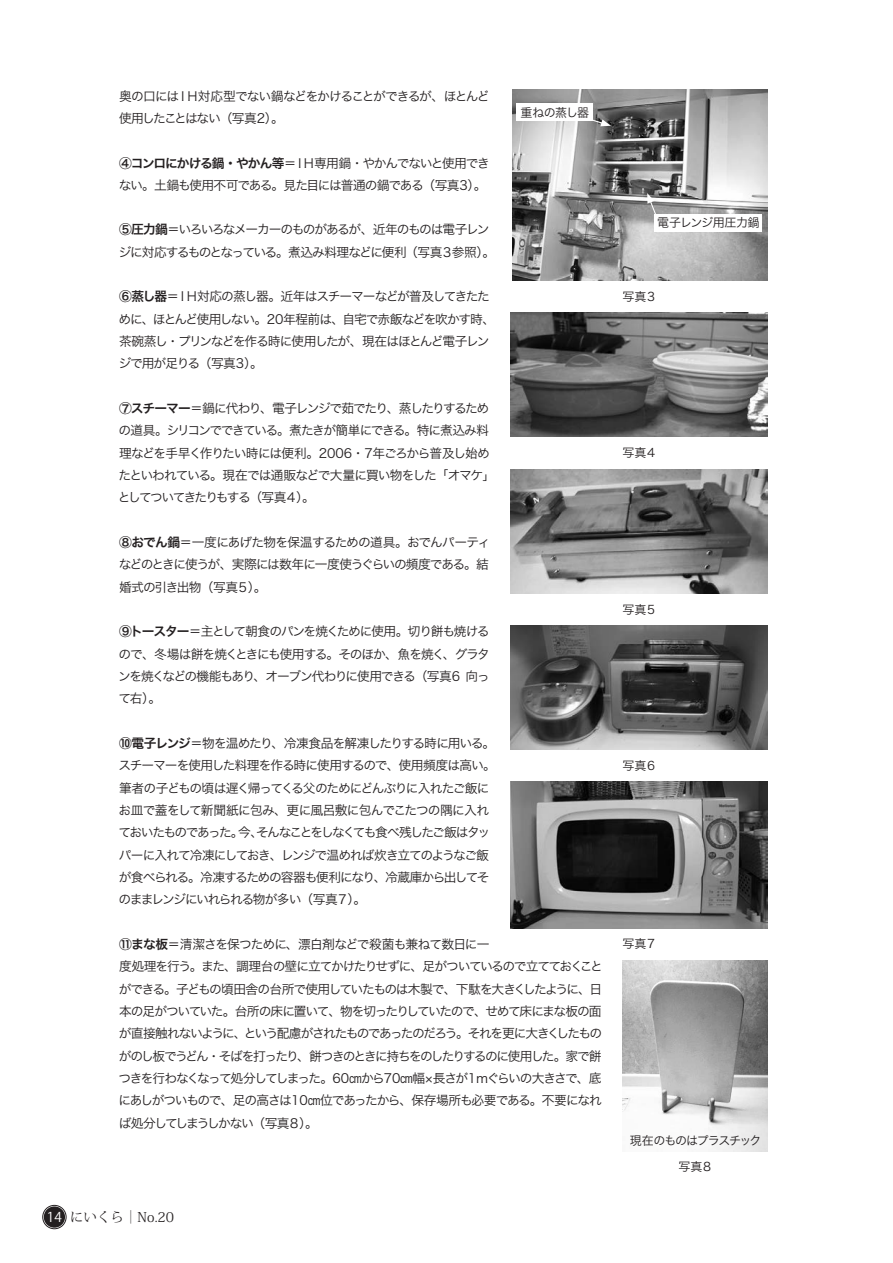
<style>
.page{position:relative;width:893px;height:1263px;background:#fff}
.page>*{position:absolute;margin:0;border:0;box-sizing:border-box;transform-origin:0 0}
.t1{font:13.5px "Koz Min Pro";color:#231f20}
.t2{font:12.75px/22.4px "Hira Kaku Pro N W3";letter-spacing:-.1em;color:#231f20}
.t3{font:12px "Hira Kaku Pro N W3";letter-spacing:-.08em;color:#231f20}
.t4{font:12px "Hira Kaku Pro N W3";letter-spacing:-.04em;color:#231f20}
.s1{font-family:"Hira Kaku Pro N W6"}
.s2{font-family:"Koz Go Pro";color:#fff}
</style>
<div class="page">
<div style="left:44px;top:1206px;width:21px;height:22px;background:#231f20;border-radius:50%"></div>
<div style="left:43px;top:1205px;width:23px;height:24px;border:1px solid #231f20;border-radius:50%"></div>
<img style="left:512px;top:89px;width:255px;height:192px">
<img style="left:510px;top:313px;width:257px;height:124px">
<img style="left:510px;top:469px;width:257px;height:125px">
<img style="left:510px;top:625px;width:257px;height:124px">
<img style="left:510px;top:781px;width:257px;height:147px">
<img style="left:623px;top:960px;width:144px;height:191px">
<div style="left:517px;top:104px;width:76px;height:17px;background:#fff"></div>
<div style="left:655px;top:214px;width:107px;height:17px;background:#fff"></div>
<svg style="left:591px;top:119px;width:20px;height:7px"></svg>
<svg style="left:647px;top:193px;width:11px;height:25px"></svg>
<p class="t2" style="left:119px;top:84px;width:372px">奥の口にはＩＨ対応型でない鍋などをかけることができるが、ほとんど使用したことはない（写真2）。</p>
<p class="t2" style="left:119px;top:151px;width:373px"><span class="s1">④コンロにかける鍋・やかん等</span>＝ＩＨ専用鍋・やかんでないと使用できない。土鍋も使用不可である。見た目には普通の鍋である（写真3）。</p>
<p class="t2" style="left:118px;top:218px;width:378px"><span class="s1">⑤圧力鍋</span>＝いろいろなメーカーのものがあるが、近年のものは電子レンジに対応するものとなっている。煮込み料理などに便利（写真３参照）。</p>
<p class="t2" style="left:118px;top:285px;width:378px"><span class="s1">⑥蒸し器</span>＝ＩＨ対応の蒸し器。近年はスチーマーなどが普及してきたために、ほとんど使用しない。20年程前は、自宅で赤飯などを吹かす時、茶碗蒸し・プリンなどを作る時に使用したが、現在はほとんど電子レンジで用が足りる（写真3）。</p>
<p class="t2" style="left:118px;top:396px;width:379px"><span class="s1">⑦スチーマー</span>＝鍋に代わり、電子レンジで茹でたり、蒸したりするための道具。シリコンでできている。煮たきが簡単にできる。特に煮込み料理などを手早く作りたい時には便利。2006・7年ごろから普及し始めたといわれている。現在では通販などで大量に買い物をした「オマケ」としてついてきたりもする（写真４）。</p>
<p class="t2" style="left:119px;top:530px;width:373px;text-align:justify"><span class="s1">⑧おでん鍋</span>＝一度にあげた物を保温するための道具。おでんパーティなどのときに使うが、実際には数年に一度使うぐらいの頻度である。結婚式の引き出物（写真５）。</p>
<p class="t2" style="left:118px;top:619px;width:373px;text-align:justify"><span class="s1">⑨トースター</span>＝主として朝食のパンを焼くために使用。切り餅も焼けるので、冬場は餅を焼くときにも使用する。そのほか、魚を焼く、グラタンを焼くなどの機能もあり、オーブン代わりに使用できる（写真6 向って右）。</p>
<p class="t2" style="left:118px;top:731px;width:379px"><span class="s1">⑩電子レンジ</span>＝物を温めたり、冷凍食品を解凍したりする時に用いる。スチーマーを使用した料理を作る時に使用するので、使用頻度は高い。筆者の子どもの頃は遅く帰ってくる父のためにどんぶりに入れたご飯にお皿で蓋をして新聞紙に包み、更に風呂敷に包んでこたつの隅に入れておいたものであった。今、そんなことをしなくても食べ残したご飯はタッパーに入れて冷凍にしておき、レンジで温めれば炊き立てのようなご飯が食べられる。冷凍するための容器も便利になり、冷蔵庫から出してそのままレンジにいれられる物が多い（写真７）。</p>
<p class="t2" style="left:118px;top:932px;width:486px"><span class="s1">⑪まな板</span>＝清潔さを保つために、漂白剤などで殺菌も兼ねて数日に一<br>度処理を行う。また、調理台の壁に立てかけたりせずに、足がついているので立てておくことができる。子どもの頃田舎の台所で使用していたものは木製で、下駄を大きくしたように、日本の足がついていた。台所の床に置いて、物を切ったりしていたので、せめて床にまな板の面が直接触れないように、という配慮がされたものであったのだろう。それを更に大きくしたものがのし板でうどん・そばを打ったり、餅つきのときに持ちをのしたりするのに使用した。家で餅つきを行わなくなって処分してしまった。60㎝から70㎝幅×長さが1ｍぐらいの大きさで、底にあしがついもので、足の高さは10㎝位であったから、保存場所も必要である。不要になれば処分してしまうしかない（写真８）。</p>
<p class="t3" style="left:521px;top:102px;width:70px">重ねの蒸し器</p>
<p class="t1" style="left:47px;top:1208px;width:129px"><span class="s2">14</span> にいくら｜No.20</p>
<p class="t4" style="left:657px;top:212px;width:104px">電子レンジ用圧力鍋</p>
<p class="t3" style="left:622px;top:286px;width:36px">写真３</p>
<p class="t3" style="left:622px;top:442px;width:36px">写真４</p>
<p class="t3" style="left:622px;top:598px;width:36px">写真５</p>
<p class="t3" style="left:622px;top:754px;width:36px">写真６</p>
<p class="t3" style="left:622px;top:932px;width:36px">写真７</p>
<p class="t3" style="left:630px;top:1130px;width:133px">現在のものはプラスチック</p>
<p class="t3" style="left:678px;top:1156px;width:36px">写真８</p>
</div>
